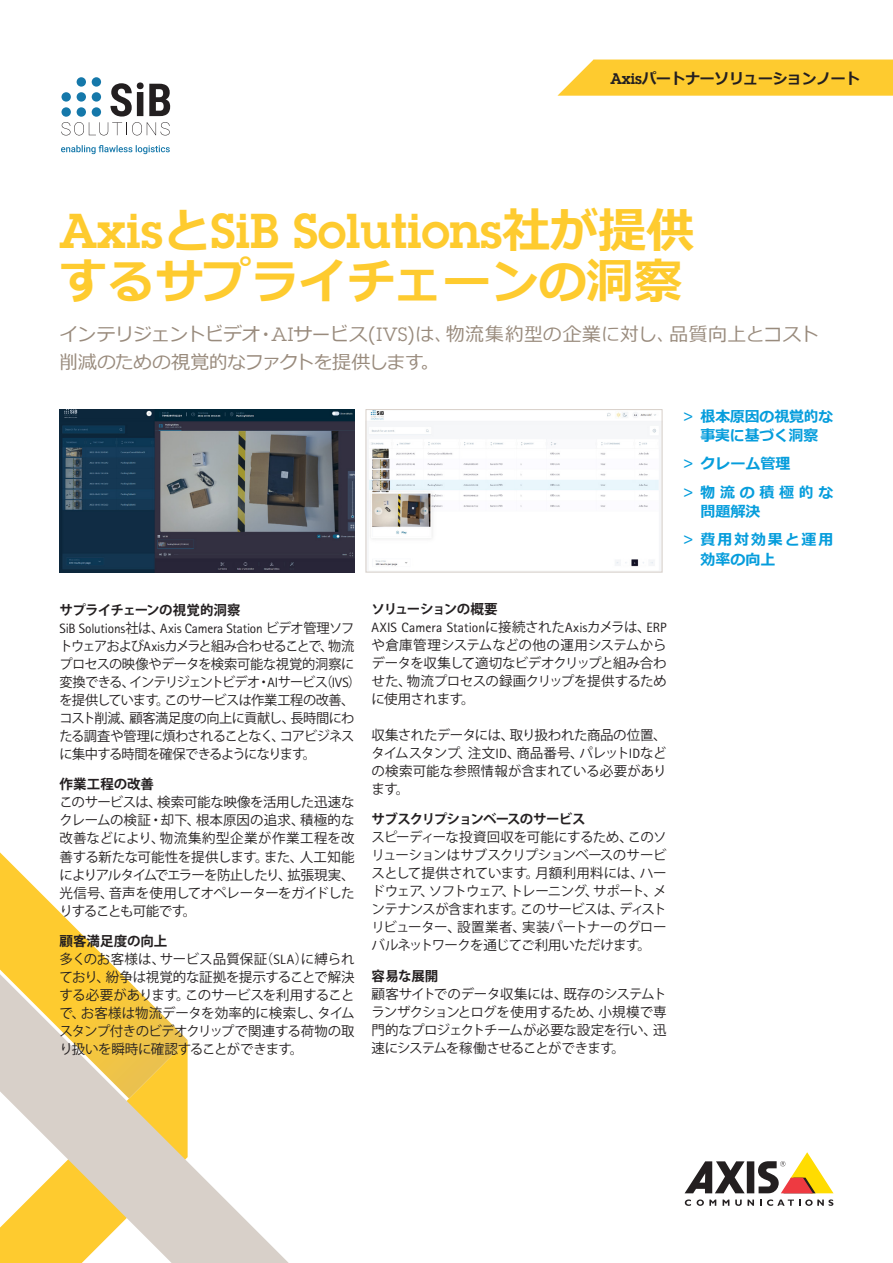
<style>
.page{position:relative;width:893px;height:1263px;background:#fff}
.page>*{position:absolute;margin:0;border:0;box-sizing:border-box;transform-origin:0 0}
.t1{font:700 47.85px/51.3px "Meiryo";color:#fecb2f}
.t2{font:18.75px/27.5px "Meiryo";letter-spacing:-.015em;color:#998b7d}
.t3{font:700 15px/19.5px "Meiryo";color:#069ddc;text-align:center}
.t4{font:700 15px "Meiryo";letter-spacing:-.01em;color:#231f20}
.t5{font:700 15px/19.5px "Meiryo";letter-spacing:.125em;color:#069ddc}
.t6{font:700 15px/19.5px "Meiryo";letter-spacing:.31em;color:#069ddc}
.text_bodycopy{font:13.5px/18px "Koz Go Pro";letter-spacing:-.04em;color:#231f20;text-align:justify}
.text_bodycopy-2{font:700 13.5px "Koz Go Pro";letter-spacing:-.03em;color:#231f20}
.text_bodycopy-3{font:700 13.5px "Koz Go Pro";letter-spacing:-.06em;color:#231f20}
.text_bodycopy-4{font:700 13.5px "Koz Go Pro";letter-spacing:-.095em;color:#231f20}
.text_bodycopy-5{font:700 13.5px "Koz Go Pro";letter-spacing:-.01em;color:#231f20}
.text_bodycopy-6{font:700 13.5px "Koz Go Pro";letter-spacing:-.005em;color:#231f20}
.s1{font-family:"Lubalin Graph ECG";font-weight:600}
.s2{font-family:"Lubalin Graph ECG"}
.s3{font-family:"Rotis Sans Serif Pro"}
</style>
<div class="page">
<svg style="left:0;top:1098px;width:834px;height:165px"></svg>
<svg style="left:0;top:852px;width:188px;height:246px"></svg>
<div style="left:747px;top:1161px;width:7px;height:32px;background:#231f20"></div>
<svg style="left:685px;top:1161px;width:60px;height:32px"></svg>
<svg style="left:758px;top:1152px;width:75px;height:41px"></svg>
<svg style="left:685px;top:1199px;width:6px;height:7px"></svg>
<svg style="left:697px;top:1199px;width:19px;height:7px"></svg>
<svg style="left:723px;top:1199px;width:6px;height:7px"></svg>
<svg style="left:735px;top:1199px;width:19px;height:7px"></svg>
<svg style="left:760px;top:1199px;width:73px;height:7px"></svg>
<svg style="left:557px;top:60px;width:336px;height:36px;background:#fece3c"></svg>
<div style="left:77px;top:77px;width:9px;height:10px;background:#1578aa;border-radius:50%"></div>
<div style="left:92px;top:77px;width:9px;height:10px;background:#1578aa;border-radius:50%"></div>
<svg style="left:61px;top:82px;width:109px;height:53px"></svg>
<svg style="left:61px;top:145px;width:109px;height:9px"></svg>
<img style="left:60px;top:409px;width:295px;height:163px">
<img style="left:368px;top:411px;width:292px;height:156px">
<div style="left:366px;top:409px;width:296px;height:163px;border:1px solid #d8d0c9"></div>
<p class="t4" style="left:611px;top:68px;width:251px"><span class="s1">Axis</span>パートナーソリューションノート</p>
<p class="t1" style="left:60px;top:208px;width:636px"><span class="s1">Axis</span>と<span class="s1">SiB Solutions</span>社が提供するサプライチェーンの洞察</p>
<p class="t2" style="left:60px;top:322px;width:761px">インテリジェントビデオ・<span class="s2">AI</span>サービス(<span class="s2">IVS</span>)は、物流集約型の企業に対し、品質向上とコスト削減のための視覚的なファクトを提供します。</p>
<p class="text_bodycopy-2" style="left:60px;top:601px;width:183px">サプライチェーンの視覚的洞察</p>
<p class="text_bodycopy" style="left:60px;top:619px;width:296px"><span class="s3">SiB Solutions</span>社は、<span class="s3">Axis Camera Station</span> ビデオ管理ソフトウェアおよび<span class="s3">Axis</span>カメラと組み合わせることで、物流プロセスの映像やデータを検索可能な視覚的洞察に変換できる、インテリジェントビデオ・<span class="s3">AI</span>サービス(<span class="s3">IVS</span>)を提供しています。このサービスは作業工程の改善、コスト削減、顧客満足度の向上に貢献し、長時間にわたる調査や管理に煩わされることなく、コアビジネスに集中する時間を確保できるようになります。</p>
<p class="text_bodycopy-6" style="left:60px;top:776px;width:96px">作業工程の改善</p>
<p class="text_bodycopy" style="left:60px;top:794px;width:296px">このサービスは、検索可能な映像を活用した迅速なクレームの検証・却下、根本原因の追求、積極的な改善などにより、物流集約型企業が作業工程を改善する新たな可能性を提供します。また、人工知能によりアルタイムでエラーを防止したり、拡張現実、光信号、音声を使用してオペレーターをガイドしたりすることも可能です。</p>
<p class="text_bodycopy-5" style="left:60px;top:932px;width:109px">顧客満足度の向上</p>
<p class="text_bodycopy" style="left:60px;top:951px;width:296px">多くのお客様は、サービス品質保証(<span class="s3">SLA</span>)に縛られており、紛争は視覚的な証拠を提示することで解決する必要があります。このサービスを利用することで、お客様は物流データを効率的に検索し、タイムスタンプ付きのビデオクリップで関連する荷物の取り扱いを瞬時に確認することができます。</p>
<p class="text_bodycopy-4" style="left:372px;top:600px;width:127px">ソリューションの概要</p>
<p class="text_bodycopy" style="left:372px;top:618px;width:296px"><span class="s3">AXIS Camera Station</span>に接続された<span class="s3">Axis</span>カメラは、<span class="s3">ERP</span>や倉庫管理システムなどの他の運用システムからデータを収集して適切なビデオクリップと組み合わせた、物流プロセスの録画クリップを提供するために使用されます。</p>
<p class="text_bodycopy" style="left:372px;top:726px;width:296px">収集されたデータには、取り扱われた商品の位置、タイムスタンプ、注文<span class="s3">ID</span>、商品番号、パレット<span class="s3">ID</span>などの検索可能な参照情報が含まれている必要があります。</p>
<p class="text_bodycopy-3" style="left:372px;top:811px;width:216px">サブスクリプションベースのサービス</p>
<p class="text_bodycopy" style="left:372px;top:829px;width:296px">スピーディーな投資回収を可能にするため、このソリューションはサブスクリプションベースのサービスとして提供されています。月額利用料には、ハードウェア、ソフトウェア、トレーニング、サポート、メンテナンスが含まれます。このサービスは、ディストリビューター、設置業者、実装パートナーのグローバルネットワークを通じてご利用いただけます。</p>
<p class="text_bodycopy-2" style="left:372px;top:967px;width:68px">容易な展開</p>
<p class="text_bodycopy" style="left:372px;top:985px;width:296px">顧客サイトでのデータ収集には、既存のシステムトランザクションとログを使用するため、小規模で専門的なプロジェクトチームが必要な設定を行い、迅速にシステムを稼働させることができます。</p>
<p class="t3" style="left:684px;top:408px;width:151px"><span class="s1">&gt;</span> 根本原因の視覚的な事実に基づく洞察</p>
<p class="t3" style="left:684px;top:455px;width:109px"><span class="s1">&gt;</span> クレーム管理</p>
<p class="t6" style="left:701px;top:483px;width:134px;text-indent:-17px"><span class="s1">&gt;</span> 物流の積極的な問題解決</p>
<p class="t5" style="left:701px;top:531px;width:134px;text-indent:-17px"><span class="s1">&gt;</span> 費用対効果と運用効率の向上</p>
</div>
